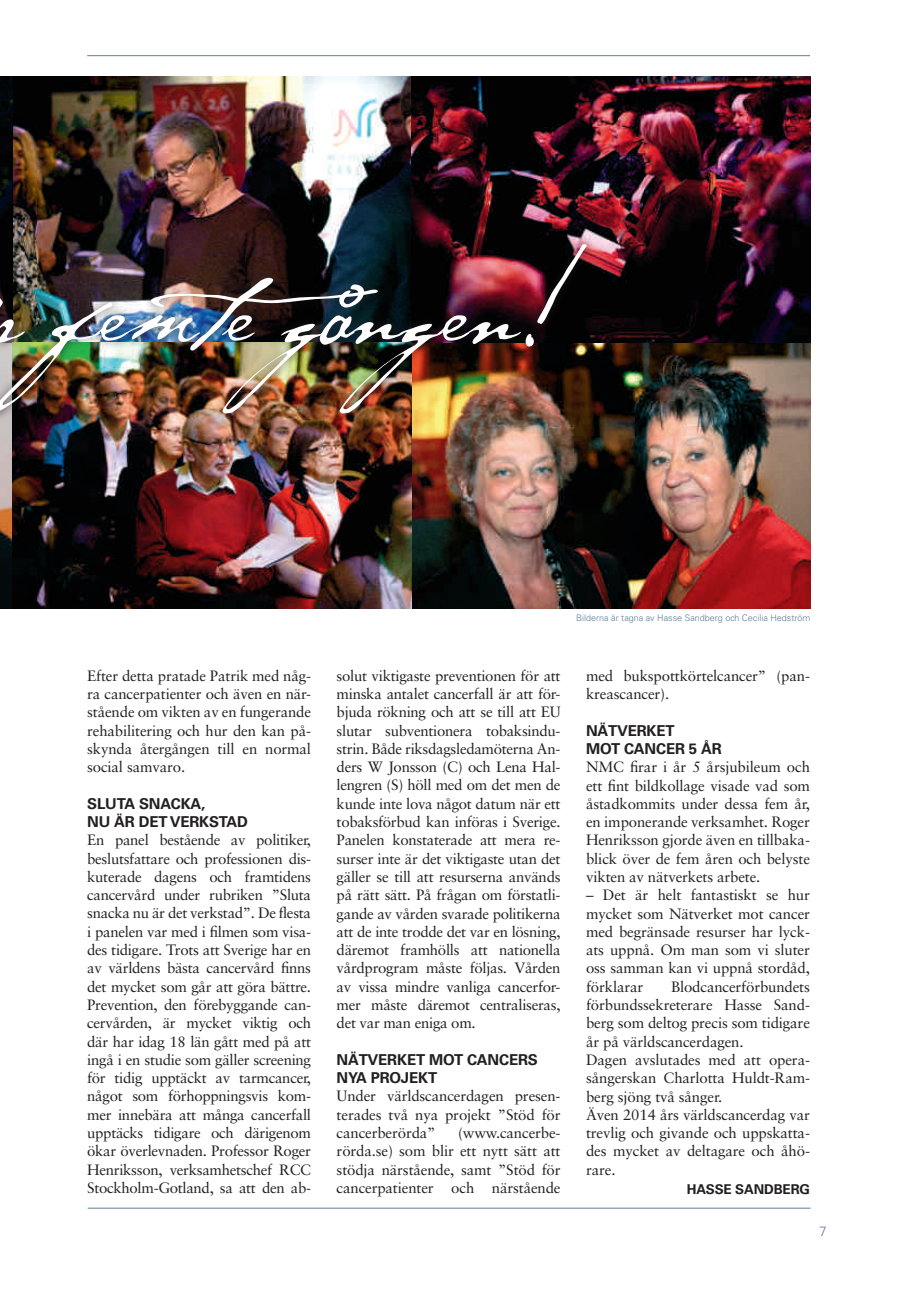
<style>
.page{position:relative;width:919px;height:1289px;background:#fff}
.page>*{position:absolute;margin:0;border:0;box-sizing:border-box;transform-origin:0 0}
.t1{font:108px "Cezanne";letter-spacing:-.01em;color:#fff}
.t2{font:15px/18.3px "Sabon";letter-spacing:-.01em;color:#231f20;text-align:justify}
.t3{font:700 15px/18.3px "Univers";letter-spacing:-.01em;color:#231f20}
.t4{font:700 13.5px "Univers";letter-spacing:-.01em;color:#231f20}
.t5{font:300 13.5px "Univers";color:#5c7e9b}
.t6{font:300 9px "Univers";color:#5c7e9b}
</style>
<div class="page">
<hr style="left:88px;top:1207px;width:722px;height:1px;background:#5c7e9b">
<hr style="left:87px;top:55px;width:723px;height:1px;background:#5c7e9b">
<img style="left:0;top:77px;width:810px;height:531px">
<div style="left:0;top:235px;width:595px;height:187px;background:#231f20;opacity:.75"></div>
<h1 class="t1" style="left:-8px;top:239px;width:556px">r femte gången!</h1>
<p class="t2" style="left:87px;top:666px;width:225px">Efter detta pratade Patrik med någ&shy;ra cancerpatienter och även en när&shy;stående om vikten av en fungerande rehabilitering och hur den kan på&shy;skynda återgången till en normal social samvaro.</p>
<p class="t3" style="left:87px;top:794px;width:162px">SLUTA SNACKA,<br>NU ÄR DET VERKSTAD</p>
<p class="t2" style="left:87px;top:830px;width:225px">En panel bestående av politiker, beslutsfattare och professionen dis&shy;kuterade dagens och framtidens cancervård under rubriken ”Sluta snacka nu är det verkstad”. De flesta i panelen var med i filmen som visa&shy;des tidigare. Trots att Sverige har en av världens bästa cancervård finns det mycket som går att göra bättre.<br>Prevention, den förebyggande can&shy;cervården, är mycket viktig och där har idag 18 län gått med på att ingå i en studie som gäller screening för tidig upptäckt av tarmcancer, något som förhoppningsvis kom&shy;mer innebära att många cancerfall upptäcks tidigare och därigenom ökar överlevnaden. Professor Roger Henriksson, verksamhetschef RCC Stockholm-Gotland, sa att den ab-</p>
<p class="t6" style="left:576px;top:612px;width:236px">Bilderna är tagna av Hasse Sandberg och Cecilia Hedström</p>
<p class="t2" style="left:336px;top:666px;width:225px">solut viktigaste preventionen för att minska antalet cancerfall är att för&shy;bjuda rökning och att se till att EU slutar subventionera tobaksindu&shy;strin. Både riksdagsledamöterna An&shy;ders W Jonsson (C) och Lena Hal&shy;lengren (S) höll med om det men de kunde inte lova något datum när ett tobaksförbud kan införas i Sverige.<br>Panelen konstaterade att mera re&shy;surser inte är det viktigaste utan det gäller se till att resurserna används på rätt sätt. På frågan om förstatli&shy;gande av vården svarade politikerna att de inte trodde det var en lösning, däremot framhölls att nationella vårdprogram måste följas. Vården av vissa mindre vanliga cancerfor&shy;mer måste däremot centraliseras, det var man eniga om.</p>
<p class="t3" style="left:336px;top:1050px;width:202px">NÄTVERKET MOT CANCERS<br>NYA PROJEKT</p>
<p class="t2" style="left:336px;top:1086px;width:225px">Under världscancerdagen presen&shy;terades två nya projekt ”Stöd för cancerberörda”</p>
<p class="t2" style="left:336px;top:1123px;width:225px;text-indent:121px">(www.cancerbe&shy;rörda.se) som blir ett nytt sätt att stödja närstående, samt ”Stöd för cancerpatienter och närstående</p>
<p class="t2" style="left:586px;top:666px;width:225px">med bukspottkörtelcancer” (pan&shy;kreascancer).</p>
<p class="t3" style="left:586px;top:721px;width:137px">NÄTVERKET<br>MOT CANCER 5 ÅR</p>
<p class="t2" style="left:586px;top:757px;width:225px">NMC firar i år 5 årsjubileum och ett fint bildkollage visade vad som åstadkommits under dessa fem år, en imponerande verksamhet. Roger Henriksson gjorde även en tillbaka&shy;blick över de fem åren och belyste vikten av nätverkets arbete.</p>
<p class="t2" style="left:586px;top:885px;width:225px">– Det är helt fantastiskt se hur mycket som Nätverket mot cancer med begränsade resurser har lyck&shy;ats uppnå. Om man som vi sluter oss samman kan vi uppnå stordåd, förklarar</p>
<p class="t2" style="left:586px;top:977px;width:225px;text-align:left;text-indent:85px">Blodcancerförbundets förbundssekreterare Hasse Sand&shy;berg som deltog precis som tidigare år på världscancerdagen.<br>Dagen avslutades med att opera&shy;sångerskan Charlotta Huldt-Ram&shy;berg sjöng två sånger.<br>Även 2014 års världscancerdag var trevlig och givande och uppskatta&shy;des mycket av deltagare och åhö&shy;rare.</p>
<p class="t4" style="left:686px;top:1181px;width:125px">HASSE SANDBERG</p>
<p class="t5" style="left:819px;top:1222px;width:9px">7</p>
</div>
